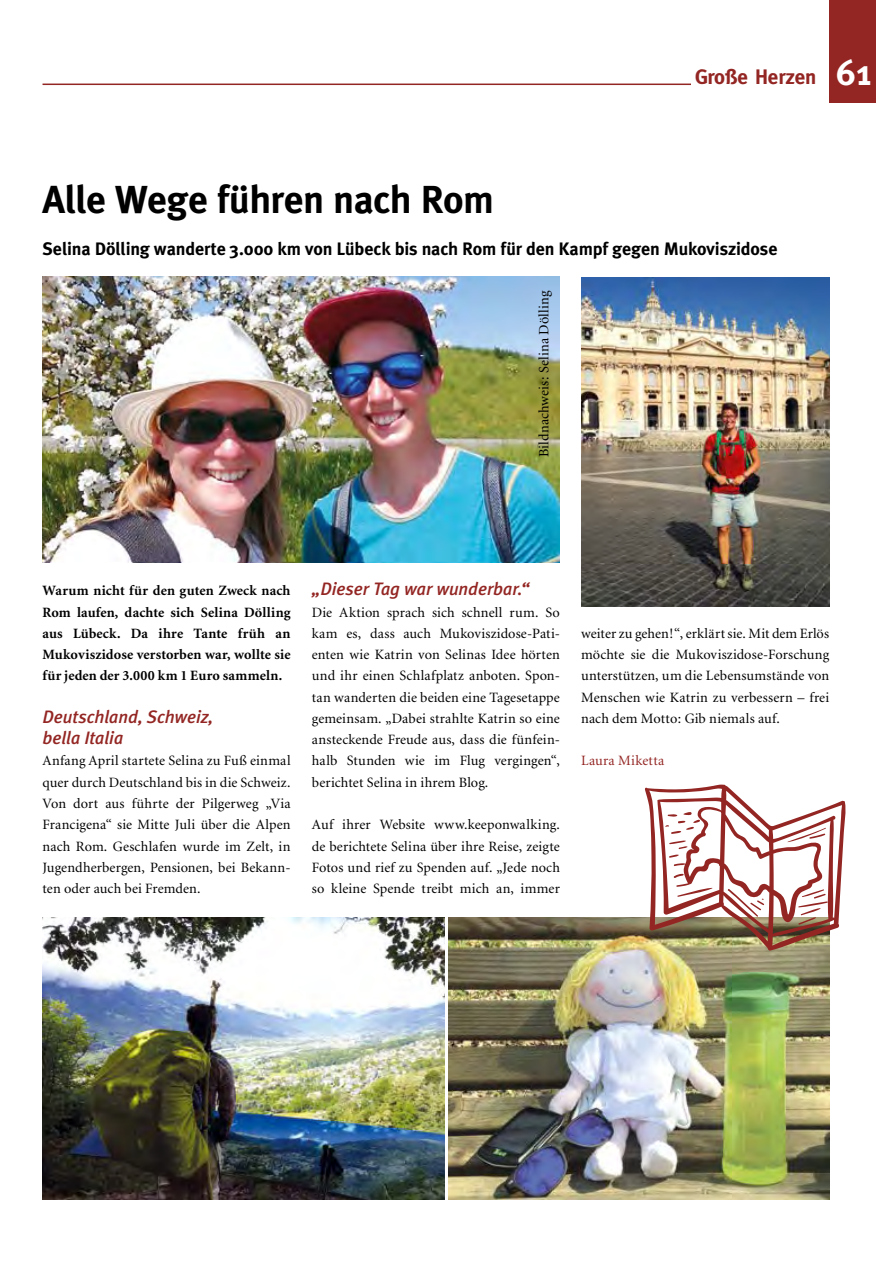
<style>
.page{position:relative;width:893px;height:1263px;background:#fff}
.page>*{position:absolute;margin:0;border:0;box-sizing:border-box;transform-origin:0 0}
.t1{font:700 39px "Meta Plus";letter-spacing:-.015em;color:#000}
.t2{font:700 21px "Meta";color:#932623}
.t3{font:700 18px "Meta Plus";letter-spacing:-.01em;color:#000}
.t4{font:italic 500 18px/21.3px "Meta Plus";letter-spacing:-.005em;color:#932623}
.t5{font:14.25px/21.3px "Minion";letter-spacing:.01em;color:#000;text-align:justify}
.t6{font:700 14.25px/21.3px "Minion";letter-spacing:.01em;color:#000;text-align:justify}
.t7{font:14.25px "Minion";letter-spacing:.02em;color:#932623}
.s1{font-size:36px;color:#fff}
</style>
<div class="page">
<div style="left:829px;top:0;width:47px;height:102px;background:#932623"></div>
<hr style="left:43px;top:84px;width:648px;height:1px;background:#932623">
<img style="left:43px;top:917px;width:786px;height:282px">
<img style="left:43px;top:276px;width:517px;height:286px">
<img style="left:581px;top:278px;width:248px;height:328px">
<hr style="left:445px;top:909px;width:3px;height:292px;background:#fff">
<svg style="left:645px;top:784px;width:201px;height:167px"></svg>
<h2 class="t2" style="left:695px;top:65px;width:178px">Große Herzen <span class="s1">61</span></h2>
<h1 class="t1" style="left:43px;top:177px;width:453px">Alle Wege führen nach Rom</h1>
<p class="t3" style="left:43px;top:238px;width:737px">Selina Dölling wanderte 3.000 km von Lübeck bis nach Rom für den Kampf gegen Mukoviszidose</p>
<p class="t5" style="left:534px;top:457px;width:168px;rotate:-90deg">Bildnachweis: Selina Dölling</p>
<p class="t6" style="left:43px;top:580px;width:250px">Warum nicht für den guten Zweck nach Rom laufen, dachte sich Selina Dölling aus Lübeck. Da ihre Tante früh an Mukoviszidose verstorben war, wollte sie für jeden der 3.000 km 1 Euro sammeln.</p>
<p class="t4" style="left:43px;top:706px;width:172px">Deutschland, Schweiz, bella Italia</p>
<p class="t5" style="left:43px;top:751px;width:250px">Anfang April startete Selina zu Fuß einmal quer durch Deutschland bis in die Schweiz.<br>Von dort aus führte der Pilgerweg „Via Francigena“ sie Mitte Juli über die Alpen nach Rom. Geschlafen wurde im Zelt, in Jugendherbergen, Pensionen, bei Bekann&shy;ten oder auch bei Fremden.</p>
<p class="t4" style="left:312px;top:578px;width:219px">„Dieser Tag war wunderbar.“</p>
<p class="t5" style="left:312px;top:602px;width:250px">Die Aktion sprach sich schnell rum. So kam es, dass auch Mukoviszidose-Pati&shy;enten wie Katrin von Selinas Idee hörten und ihr einen Schlafplatz anboten. Spon&shy;tan wanderten die beiden eine Tagesetappe gemeinsam. „Dabei strahlte Katrin so eine ansteckende Freude aus, dass die fünfein&shy;halb Stunden wie im Flug vergingen“, berichtet Selina in ihrem Blog.</p>
<p class="t5" style="left:312px;top:814px;width:250px">Auf ihrer Website www.keeponwalking. de berichtete Selina über ihre Reise, zeigte Fotos und rief zu Spenden auf. „Jede noch so kleine Spende treibt mich an, immer</p>
<p class="t5" style="left:581px;top:623px;width:250px">weiter zu gehen!“, erklärt sie. Mit dem Erlös möchte sie die Mukoviszidose-Forschung unterstützen, um die Lebensumstände von Menschen wie Katrin zu verbessern – frei nach dem Motto: Gib niemals auf.</p>
<p class="t7" style="left:581px;top:754px;width:85px">Laura Miketta</p>
</div>
